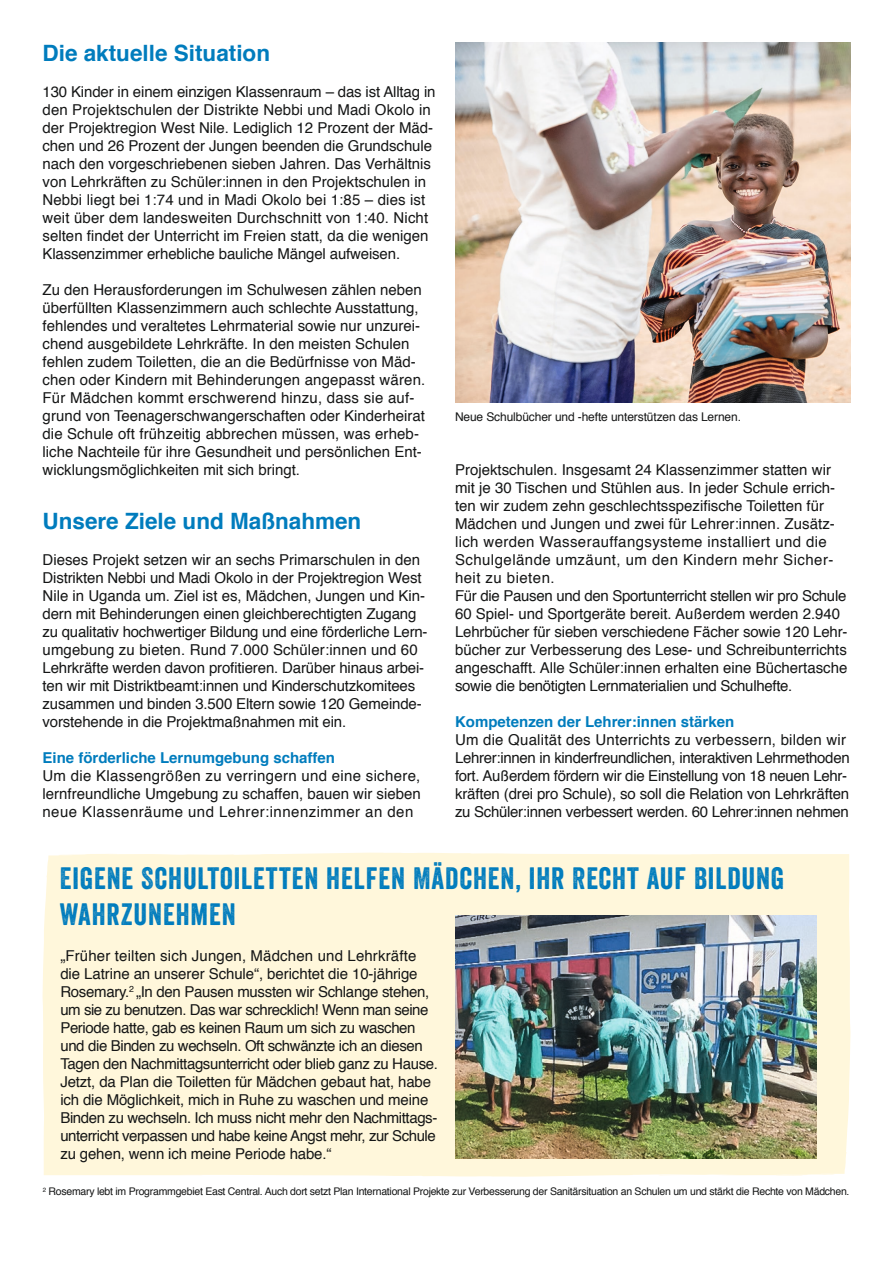
<style>
.page{position:relative;width:893px;height:1263px;background:#fff}
.page>*{position:absolute;margin:0;border:0;box-sizing:border-box;transform-origin:0 0}
.t1{font:30px/36px "Veneer";letter-spacing:.03em;color:#007cbd}
.t2{font:700 22.5px "Helvetica";color:#007cbd}
.t3{font:15px/18px "Helvetica";color:#151616}
.t4{font:15px/18px "Helvetica";letter-spacing:-.025em;color:#151616}
.t5{font:15px/18px "Helvetica";letter-spacing:-.02em;color:#151616}
.t6{font:700 15px "Helvetica";color:#007cbd}
.t7{font:12px "Helvetica";letter-spacing:-.01em;color:#151616}
.t8{font:10.5px "Helvetica";letter-spacing:-.025em;color:#151616}
</style>
<div class="page">
<img style="left:455px;top:43px;width:395px;height:360px">
<div style="left:43px;top:852px;width:807px;height:325px;background:#fff7db"></div>
<img style="left:455px;top:915px;width:361px;height:244px">
<h2 class="t2" style="left:43px;top:34px;width:229px">Die aktuelle Situation</h2>
<p class="t3" style="left:43px;top:83px;width:395px">130 Kinder in einem einzigen Klassenraum – das ist Alltag in den Projektschulen der Distrikte Nebbi und Madi Okolo in der Projektregion West Nile. Lediglich 12 Prozent der Mäd&shy;chen und 26 Prozent der Jungen beenden die Grundschule nach den vorgeschriebenen sieben Jahren. Das Verhältnis von Lehrkräften zu Schüler:innen in den Projektschulen in Nebbi liegt bei 1:74 und in Madi Okolo bei 1:85 – dies ist weit über dem landesweiten Durchschnitt von 1:40. Nicht selten findet der Unterricht im Freien statt, da die wenigen Klassenzimmer erhebliche bauliche Mängel aufweisen.</p>
<p class="t3" style="left:43px;top:281px;width:384px">Zu den Herausforderungen im Schulwesen zählen neben überfüllten Klassenzimmern auch schlechte Ausstattung, fehlendes und veraltetes Lehrmaterial sowie nur unzurei&shy;chend ausgebildete Lehrkräfte. In den meisten Schulen fehlen zudem Toiletten, die an die Bedürfnisse von Mäd&shy;chen oder Kindern mit Behinderungen angepasst wären.<br>Für Mädchen kommt erschwerend hinzu, dass sie auf&shy;grund von Teenagerschwangerschaften oder Kinderheirat die Schule oft frühzeitig abbrechen müssen, was erheb&shy;liche Nachteile für ihre Gesundheit und persönlichen Ent&shy;wicklungsmöglichkeiten mit sich bringt.</p>
<h2 class="t2" style="left:43px;top:502px;width:320px">Unsere Ziele und Maßnahmen</h2>
<p class="t3" style="left:43px;top:551px;width:387px">Dieses Projekt setzen wir an sechs Primarschulen in den Distrikten Nebbi und Madi Okolo in der Projektregion West Nile in Uganda um. Ziel ist es, Mädchen, Jungen und Kin&shy;dern mit Behinderungen einen gleichberechtigten Zugang zu qualitativ hochwertiger Bildung und eine förderliche Lern&shy;umgebung zu bieten. Rund 7.000 Schüler:innen und 60<br>Lehrkräfte werden davon profitieren. Darüber hinaus arbei&shy;ten wir mit Distriktbeamt:innen und Kinderschutzkomitees zusammen und binden 3.500 Eltern sowie 120 Gemeinde&shy;vorstehende in die Projektmaßnahmen mit ein.</p>
<p class="t6" style="left:43px;top:745px;width:294px">Eine förderliche Lernumgebung schaffen</p>
<p class="t3" style="left:43px;top:767px;width:380px;text-align:justify">Um die Klassengrößen zu verringern und eine sichere, lernfreundliche Umgebung zu schaffen, bauen wir sieben neue Klassenräume und Lehrer:innenzimmer an den</p>
<p class="t7" style="left:455px;top:407px;width:288px">Neue Schulbücher und -hefte unterstützen das Lernen.</p>
<p class="t3" style="left:455px;top:461px;width:394px">Projektschulen. Insgesamt 24 Klassenzimmer statten wir mit je 30 Tischen und Stühlen aus. In jeder Schule errich&shy;ten wir zudem zehn geschlechtsspezifische Toiletten für Mädchen und Jungen und zwei für Lehrer:innen. Zusätz&shy;lich werden Wasserauffangsysteme installiert und die Schulgelände umzäunt, um den Kindern mehr Sicher&shy;heit zu bieten.<br>Für die Pausen und den Sportunterricht stellen wir pro Schule 60 Spiel- und Sportgeräte bereit. Außerdem werden 2.940<br>Lehrbücher für sieben verschiedene Fächer sowie 120 Lehr&shy;bücher zur Verbesserung des Lese- und Schreibunterrichts angeschafft. Alle Schüler:innen erhalten eine Büchertasche sowie die benötigten Lernmaterialien und Schulhefte.</p>
<p class="t6" style="left:455px;top:709px;width:281px">Kompetenzen der Lehrer:innen stärken</p>
<p class="t5" style="left:455px;top:731px;width:396px">Um die Qualität des Unterrichts zu verbessern, bilden wir Lehrer:innen in kinderfreundlichen, interaktiven Lehrmethoden fort. Außerdem fördern wir die Einstellung von 18 neuen Lehr&shy;kräften (drei pro Schule), so soll die Relation von Lehrkräften zu Schüler:innen verbessert werden. 60 Lehrer:innen nehmen</p>
<h1 class="t1" style="left:60px;top:860px;width:726px">EIGENE SCHULTOILETTEN HELFEN MÄDCHEN, IHR RECHT AUF BILDUNG<br>WAHRZUNEHMEN</h1>
<p class="t4" style="left:60px;top:947px;width:379px">„Früher teilten sich Jungen, Mädchen und Lehrkräfte die Latrine an unserer Schule“, berichtet die 10-jährige Rosemary.<sup>2</sup> „In den Pausen mussten wir Schlange stehen, um sie zu benutzen. Das war schrecklich! Wenn man seine Periode hatte, gab es keinen Raum um sich zu waschen und die Binden zu wechseln. Oft schwänzte ich an diesen Tagen den Nachmittagsunterricht oder blieb ganz zu Hause.<br>Jetzt, da Plan die Toiletten für Mädchen gebaut hat, habe ich die Möglichkeit, mich in Ruhe zu waschen und meine Binden zu wechseln. Ich muss nicht mehr den Nachmittags&shy;unterricht verpassen und habe keine Angst mehr, zur Schule zu gehen, wenn ich meine Periode habe.“</p>
<p class="t8" style="left:43px;top:1183px;width:808px"><sup>2</sup> Rosemary lebt im Programmgebiet East Central. Auch dort setzt Plan International Projekte zur Verbesserung der Sanitärsituation an Schulen um und stärkt die Rechte von Mädchen.</p>
</div>
